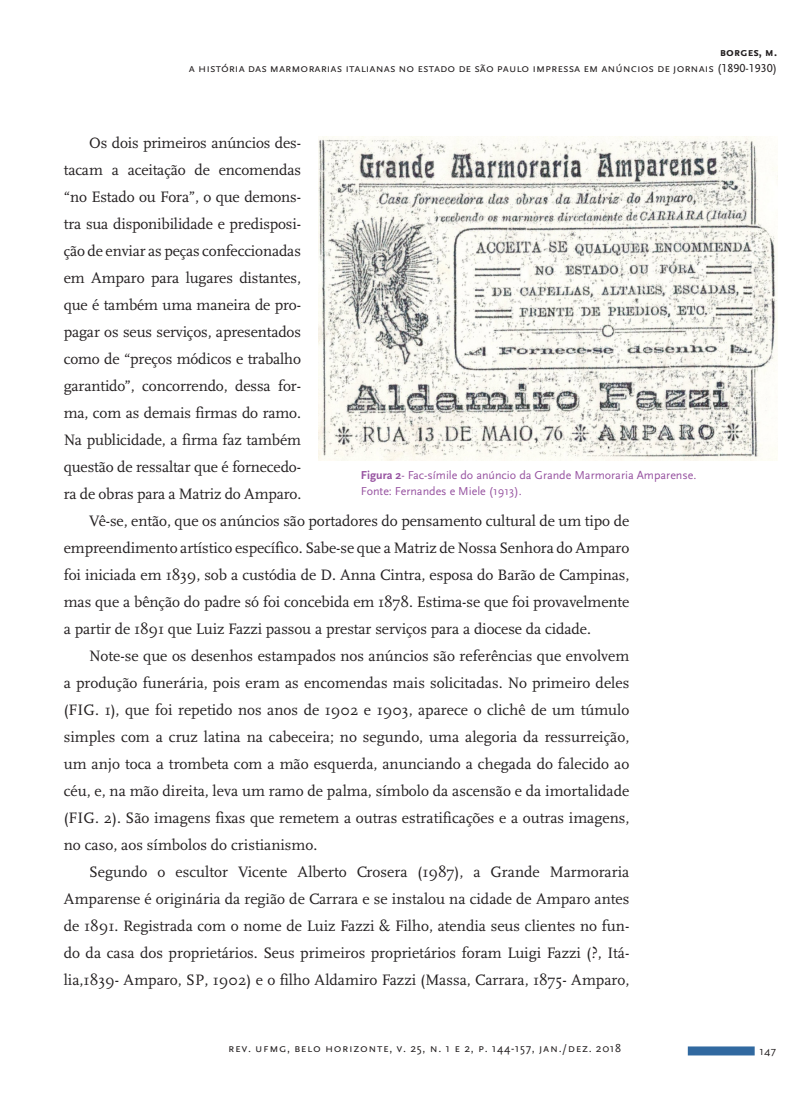
<style>
.page{position:relative;width:808px;height:1106px;background:#fff}
.page>*{position:absolute;margin:0;border:0;box-sizing:border-box;transform-origin:0 0}
.t1{font:15.75px "Scala";color:#231f20}
.t2{font:12px "Scala Sans Caps";color:#231f20}
.t3{font:12px/16.5px "Scala Sans";color:#9753a1}
.t4{font:12px "Scala Sans Caps";letter-spacing:.05em;color:#231f20}
.t5{font:700 12px "Scala Sans Caps";color:#231f20}
.t6{font:12px "Neutra Text";color:#231f20}
.s1{font-weight:700}
.s2{font-family:"Scala Sans"}
</style>
<div class="page">
<div style="left:688px;top:1046px;width:67px;height:9px;background:#3169a0"></div>
<img style="left:318px;top:136px;width:459px;height:324px">
<p class="t5" style="left:720px;top:45px;width:58px">borges, m.</p>
<p class="t2" style="left:189px;top:62px;width:590px">a história das marmorarias italianas no estado de são paulo impressa em anúncios de jornais (1890-1930)</p>
<p class="t1" style="left:89px;top:134px;width:213px">Os dois primeiros anúncios des-</p>
<p class="t1" style="left:64px;top:161px;width:239px">tacam a aceitação de encomendas</p>
<p class="t1" style="left:64px;top:188px;width:239px">“no Estado ou Fora”, o que demons-</p>
<p class="t1" style="left:64px;top:215px;width:239px">tra sua disponibilidade e predisposi-</p>
<p class="t1" style="left:64px;top:242px;width:239px">ção de enviar as peças confeccionadas</p>
<p class="t1" style="left:64px;top:269px;width:239px">em Amparo para lugares distantes,</p>
<p class="t1" style="left:64px;top:296px;width:239px">que é também uma maneira de pro-</p>
<p class="t1" style="left:64px;top:323px;width:239px">pagar os seus serviços, apresentados</p>
<p class="t1" style="left:64px;top:350px;width:239px">como de “preços módicos e trabalho</p>
<p class="t1" style="left:64px;top:377px;width:239px">garantido”, concorrendo, dessa for-</p>
<p class="t1" style="left:64px;top:404px;width:239px">ma, com as demais firmas do ramo.</p>
<p class="t1" style="left:64px;top:431px;width:239px">Na publicidade, a firma faz também</p>
<p class="t1" style="left:64px;top:458px;width:239px">questão de ressaltar que é fornecedo-</p>
<p class="t1" style="left:64px;top:485px;width:239px">ra de obras para a Matriz do Amparo.</p>
<p class="t1" style="left:89px;top:512px;width:541px">Vê-se, então, que os anúncios são portadores do pensamento cultural de um tipo de</p>
<p class="t1" style="left:64px;top:539px;width:567px">empreendimento artístico específico. Sabe-se que a Matriz de Nossa Senhora do Amparo</p>
<p class="t1" style="left:64px;top:566px;width:567px">foi iniciada em 1839, sob a custódia de D. Anna Cintra, esposa do Barão de Campinas,</p>
<p class="t1" style="left:64px;top:593px;width:567px">mas que a bênção do padre só foi concebida em 1878. Estima-se que foi provavelmente</p>
<p class="t1" style="left:64px;top:620px;width:529px">a partir de 1891 que Luiz Fazzi passou a prestar serviços para a diocese da cidade.</p>
<p class="t1" style="left:89px;top:647px;width:542px">Note-se que os desenhos estampados nos anúncios são referências que envolvem</p>
<p class="t1" style="left:64px;top:674px;width:567px">a produção funerária, pois eram as encomendas mais solicitadas. No primeiro deles</p>
<p class="t1" style="left:64px;top:701px;width:567px">(FIG. 1), que foi repetido nos anos de 1902 e 1903, aparece o clichê de um túmulo</p>
<p class="t1" style="left:64px;top:728px;width:567px">simples com a cruz latina na cabeceira; no segundo, uma alegoria da ressurreição,</p>
<p class="t1" style="left:64px;top:755px;width:567px">um anjo toca a trombeta com a mão esquerda, anunciando a chegada do falecido ao</p>
<p class="t1" style="left:64px;top:782px;width:567px">céu, e, na mão direita, leva um ramo de palma, símbolo da ascensão e da imortalidade</p>
<p class="t1" style="left:64px;top:809px;width:567px">(FIG. 2). São imagens fixas que remetem a outras estratificações e a outras imagens,</p>
<p class="t1" style="left:64px;top:836px;width:255px">no caso, aos símbolos do cristianismo.</p>
<p class="t1" style="left:89px;top:863px;width:542px">Segundo o escultor Vicente Alberto Crosera (1987), a Grande Marmoraria</p>
<p class="t1" style="left:64px;top:890px;width:567px">Amparense é originária da região de Carrara e se instalou na cidade de Amparo antes</p>
<p class="t1" style="left:64px;top:917px;width:567px">de 1891. Registrada com o nome de Luiz Fazzi &amp; Filho, atendia seus clientes no fun-</p>
<p class="t1" style="left:64px;top:944px;width:567px">do da casa dos proprietários. Seus primeiros proprietários foram Luigi Fazzi (?, Itá-</p>
<p class="t1" style="left:64px;top:971px;width:567px">lia,1839- Amparo, SP, 1902) e o filho Aldamiro Fazzi (Massa, Carrara, 1875- Amparo,</p>
<p class="t3" style="left:361px;top:467px;width:337px"><span class="s1">Figura 2</span>- Fac-símile do anúncio da Grande Marmoraria Amparense.<br>Fonte: Fernandes e Miele (1913).</p>
<p class="t4" style="left:228px;top:1041px;width:394px">rev. ufmg, belo horizonte, v. <span class="s2">25</span>, n. <span class="s2">1</span> e <span class="s2">2</span>, p. <span class="s2">144-157</span>, jan./dez. <span class="s2">2018</span></p>
<p class="t6" style="left:760px;top:1043px;width:18px">147</p>
</div>
